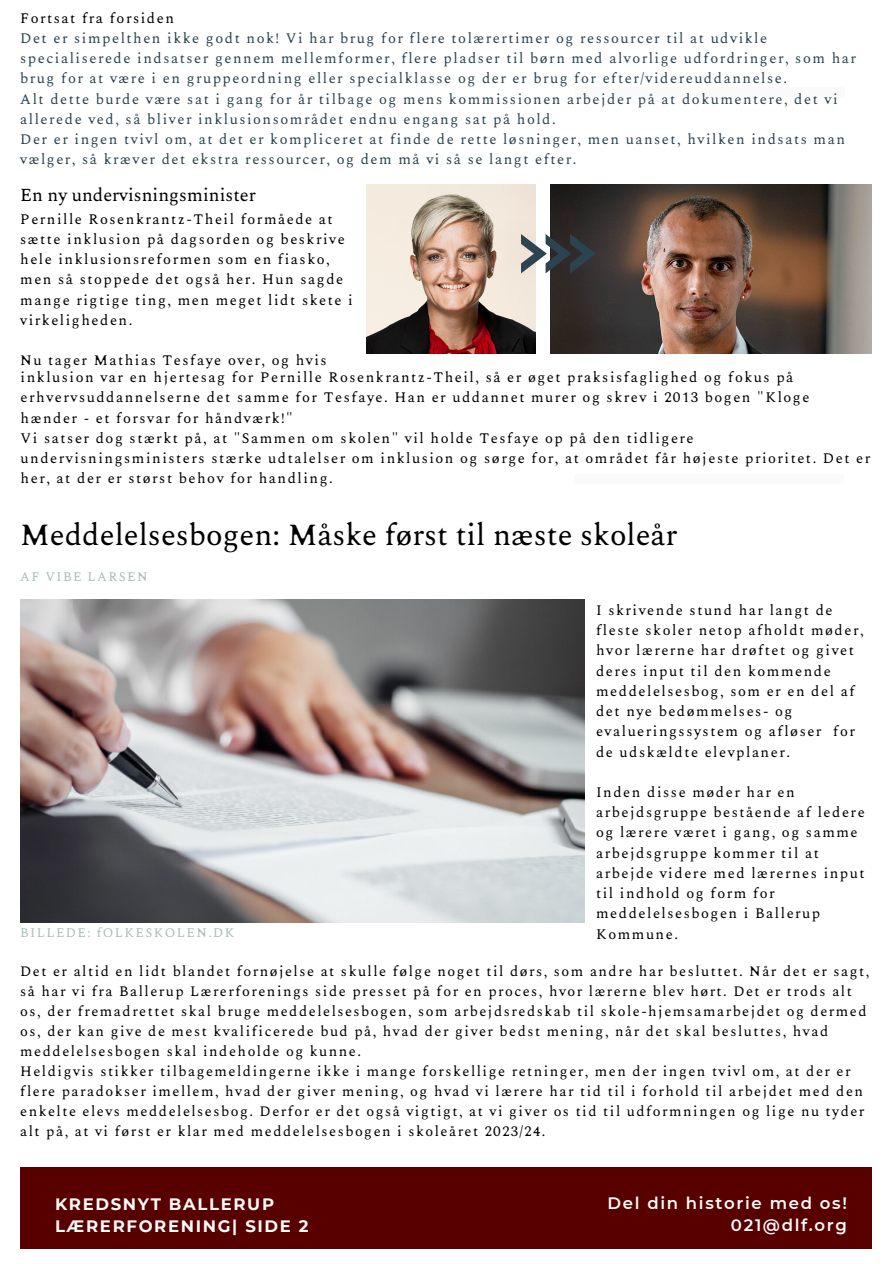
<style>
.page{position:relative;width:893px;height:1264px;background:#fff}
.page>*{position:absolute;margin:0;border:0;box-sizing:border-box;transform-origin:0 0}
.t1{font:31.5px "Karoll Round";color:#000}
.t2{font:18.75px "Karoll Round";color:#000}
.t3{font:700 16.5px/22.5px "Montserrat";letter-spacing:.1em;color:#fafafa}
.t4{font:600 16.5px/22.5px "Montserrat";letter-spacing:.1em;color:#fafafa;text-align:right}
.t5{font:15px/20.2px "Karoll Round";letter-spacing:.1em;color:#000}
.t6{font:15px/20.2px "Karoll Round";letter-spacing:.1em;color:#2c4450}
.t7{font:14.85px/20.1px "Karoll Round";letter-spacing:.1em;color:#000}
.t8{font:13.5px "Karoll Round";letter-spacing:.1em;color:#aabeb3}
</style>
<div class="page">
<div style="left:20px;top:1167px;width:851px;height:81px;background:#580000"></div>
<div style="left:574px;top:88px;width:270px;height:9px;background:#fafafa"></div>
<div style="left:574px;top:474px;width:269px;height:9px;background:#fafafa"></div>
<img style="left:550px;top:184px;width:321px;height:169px">
<img style="left:366px;top:184px;width:169px;height:169px">
<svg style="left:521px;top:234px;width:75px;height:39px;background:#5c6265"></svg>
<img style="left:20px;top:599px;width:565px;height:323px">
<p class="t5" style="left:20px;top:8px;width:155px">Fortsat fra forsiden</p>
<p class="t6" style="left:20px;top:28px;width:837px">Det er simpelthen ikke godt nok! Vi har brug for flere tolærertimer og ressourcer til at udvikle specialiserede indsatser gennem mellemformer, flere pladser til børn med alvorlige udfordringer, som har brug for at være i en gruppeordning eller specialklasse og der er brug for efter/videreuddannelse.<br>Alt dette burde være sat i gang for år tilbage og mens kommissionen arbejder på at dokumentere, det vi allerede ved, så bliver inklusionsområdet endnu engang sat på hold.<br>Der er ingen tvivl om, at det er kompliceret at finde de rette løsninger, men uanset, hvilken indsats man vælger, så kræver det ekstra ressourcer, og dem må vi så se langt efter.</p>
<p class="t2" style="left:20px;top:183px;width:237px">En ny undervisningsminister</p>
<p class="t5" style="left:20px;top:208px;width:334px">Pernille Rosenkrantz-Theil formåede at sætte inklusion på dagsorden og beskrive hele inklusionsreformen som en fiasko, men så stoppede det også her. Hun sagde mange rigtige ting, men meget lidt skete i virkeligheden.</p>
<p class="t5" style="left:20px;top:352px;width:774px;line-height:16.8px">Nu tager Mathias Tesfaye over, og hvis<br>inklusion var en hjertesag for Pernille Rosenkrantz-Theil, så er øget praksisfaglighed og fokus på</p>
<p class="t5" style="left:21px;top:387px;width:851px">erhvervsuddannelserne det samme for Tesfaye. Han er uddannet murer og skrev i 2013 bogen "Kloge<br>hænder - et forsvar for håndværk!"<br>Vi satser dog stærkt på, at "Sammen om skolen" vil holde Tesfaye op på den tidligere undervisningsministers stærke udtalelser om inklusion og sørge for, at området får højeste prioritet. Det er her, at der er størst behov for handling.</p>
<h1 class="t1" style="left:20px;top:515px;width:658px">Meddelelsesbogen: Måske først til næste skoleår</h1>
<p class="t8" style="left:20px;top:568px;width:129px">AF VIBE LARSEN</p>
<p class="t5" style="left:596px;top:599px;width:269px">I skrivende stund har langt de fleste skoler netop afholdt møder, hvor lærerne har drøftet og givet deres input til den kommende meddelelsesbog, som er en del af det nye bedømmelses- og evalueringssystem og afløser for de udskældte elevplaner.</p>
<p class="t5" style="left:596px;top:782px;width:270px">Inden disse møder har en arbejdsgruppe bestående af ledere og lærere været i gang, og samme arbejdsgruppe kommer til at arbejde videre med lærernes input til indhold og form for meddelelsesbogen i Ballerup<br>Kommune.</p>
<p class="t7" style="left:20px;top:960px;width:850px">Det er altid en lidt blandet fornøjelse at skulle følge noget til dørs, som andre har besluttet. Når det er sagt, så har vi fra Ballerup Lærerforenings side presset på for en proces, hvor lærerne blev hørt. Det er trods alt os, der fremadrettet skal bruge meddelelsesbogen, som arbejdsredskab til skole-hjemsamarbejdet og dermed os, der kan give de mest kvalificerede bud på, hvad der giver bedst mening, når det skal besluttes, hvad meddelelsesbogen skal indeholde og kunne.<br>Heldigvis stikker tilbagemeldingerne ikke i mange forskellige retninger, men der ingen tvivl om, at der er flere paradokser imellem, hvad der giver mening, og hvad vi lærere har tid til i forhold til arbejdet med den enkelte elevs meddelelsesbog. Derfor er det også vigtigt, at vi giver os tid til udformningen og lige nu tyder alt på, at vi først er klar med meddelelsesbogen i skoleåret 2023/24.</p>
<p class="t8" style="left:20px;top:924px;width:216px">BILLEDE: fOLKESKOLEN.DK</p>
<p class="t3" style="left:55px;top:1192px;width:255px">KREDSNYT BALLERUP<br>LÆRERFORENING| SIDE 2</p>
<p class="t4" style="left:607px;top:1191px;width:241px">Del din historie med os!<br>021@dlf.org</p>
</div>
